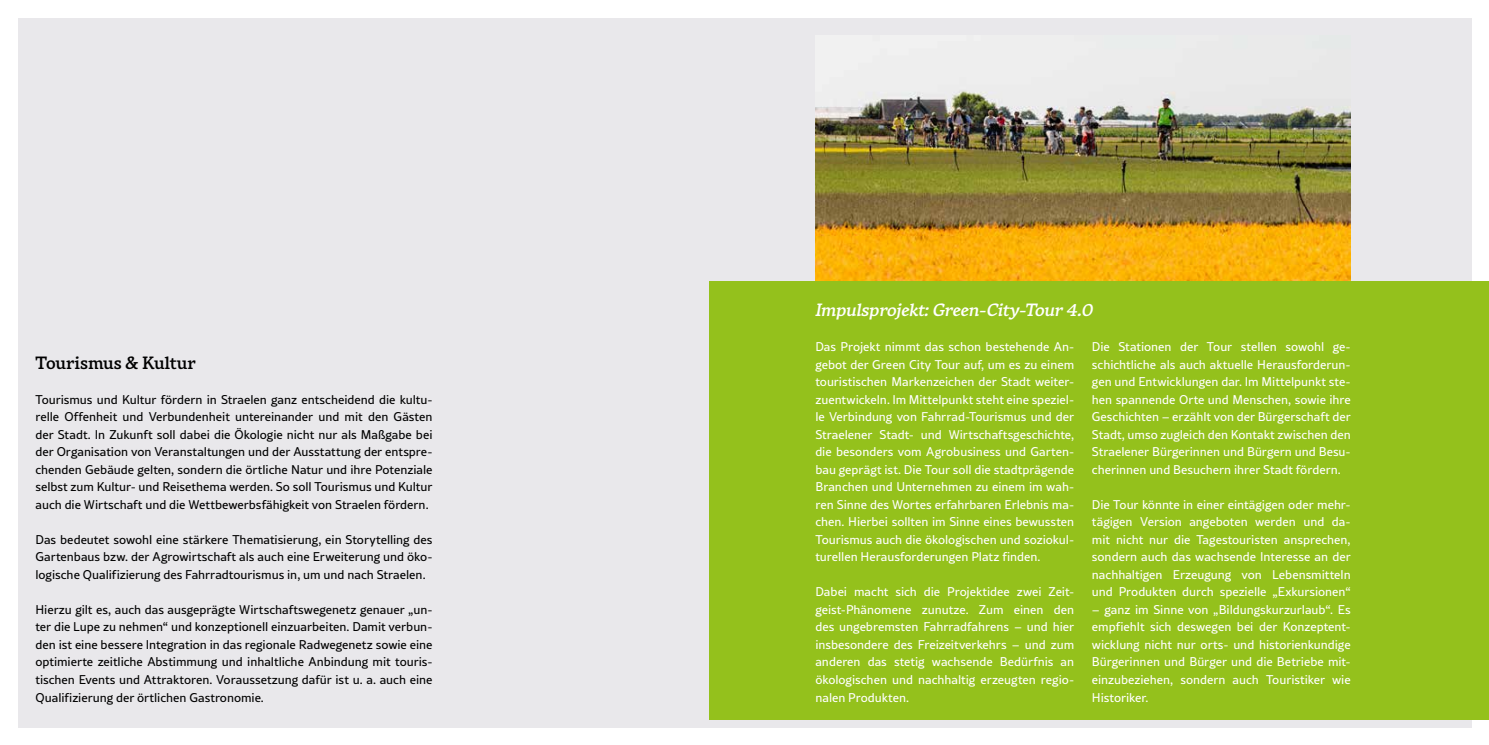
<style>
.page{position:relative;width:1489px;height:745px;background:#fff}
.page>*{position:absolute;margin:0;border:0;box-sizing:border-box;transform-origin:0 0}
.t1{font:italic 500 17.5px "Rival";letter-spacing:-.015em;color:#fff}
.t2{font:500 17.5px "Rival";color:#000}
.t3{font:12.5px/17.5px "Rival Sans";color:#fff;text-align:justify}
.t4{font:12.5px/17.5px "Rival Sans";color:#000;text-align:justify}
</style>
<div class="page">
<div style="left:18px;top:18px;width:1452px;height:708px;background:#e9e8eb"></div>
<img style="left:815px;top:91px;width:535px;height:190px">
<div style="left:709px;top:281px;width:779px;height:437px;background:#94c11c"></div>
<h1 class="t2" style="left:35px;top:349px;width:162px">Tourismus &amp; Kultur</h1>
<p class="t4" style="left:35px;top:390px;width:398px">Tourismus und Kultur fördern in Straelen ganz entscheidend die kultu&shy;relle Offenheit und Verbundenheit untereinander und mit den Gästen der Stadt. In Zukunft soll dabei die Ökologie nicht nur als Maßgabe bei der Organisation von Veranstaltungen und der Ausstattung der entspre&shy;chenden Gebäude gelten, sondern die örtliche Natur und ihre Potenziale selbst zum Kultur- und Reisethema werden. So soll Tourismus und Kultur auch die Wirtschaft und die Wettbewerbsfähigkeit von Straelen fördern.</p>
<p class="t4" style="left:35px;top:530px;width:398px">Das bedeutet sowohl eine stärkere Thematisierung, ein Storytelling des Gartenbaus bzw. der Agrowirtschaft als auch eine Erweiterung und öko&shy;logische Qualifizierung des Fahrradtourismus in, um und nach Straelen.</p>
<p class="t4" style="left:35px;top:600px;width:398px">Hierzu gilt es, auch das ausgeprägte Wirtschaftswegenetz genauer „un&shy;ter die Lupe zu nehmen“ und konzeptionell einzuarbeiten. Damit verbun&shy;den ist eine bessere Integration in das regionale Radwegenetz sowie eine optimierte zeitliche Abstimmung und inhaltliche Anbindung mit touris&shy;tischen Events und Attraktoren. Voraussetzung dafür ist u. a. auch eine Qualifizierung der örtlichen Gastronomie.</p>
<h1 class="t1" style="left:815px;top:296px;width:279px">Impulsprojekt: Green-City-Tour 4.0</h1>
<p class="t3" style="left:815px;top:337px;width:260px">Das Projekt nimmt das schon bestehende An&shy;gebot der Green City Tour auf, um es zu einem touristischen Markenzeichen der Stadt weiter&shy;zuentwickeln. Im Mittelpunkt steht eine speziel&shy;le Verbindung von Fahrrad-Tourismus und der Straelener Stadt- und Wirtschaftsgeschichte, die besonders vom Agrobusiness und Garten&shy;bau geprägt ist. Die Tour soll die stadtprägende Branchen und Unternehmen zu einem im wah&shy;ren Sinne des Wortes erfahrbaren Erlebnis ma&shy;chen. Hierbei sollten im Sinne eines bewussten Tourismus auch die ökologischen und soziokul&shy;turellen Herausforderungen Platz finden.</p>
<p class="t3" style="left:815px;top:582px;width:260px">Dabei macht sich die Projektidee zwei Zeit&shy;geist-Phänomene zunutze. Zum einen den des ungebremsten Fahrradfahrens – und hier insbesondere des Freizeitverkehrs – und zum anderen das stetig wachsende Bedürfnis an ökologischen und nachhaltig erzeugten regio&shy;nalen Produkten.</p>
<p class="t3" style="left:1091px;top:337px;width:260px">Die Stationen der Tour stellen sowohl ge&shy;schichtliche als auch aktuelle Herausforderun&shy;gen und Entwicklungen dar. Im Mittelpunkt ste&shy;hen spannende Orte und Menschen, sowie ihre Geschichten – erzählt von der Bürgerschaft der Stadt, umso zugleich den Kontakt zwischen den Straelener Bürgerinnen und Bürgern und Besu&shy;cherinnen und Besuchern ihrer Stadt fördern.</p>
<p class="t3" style="left:1091px;top:495px;width:260px">Die Tour könnte in einer eintägigen oder mehr&shy;tägigen Version angeboten werden und da&shy;mit nicht nur die Tagestouristen ansprechen, sondern auch das wachsende Interesse an der nachhaltigen Erzeugung von Lebensmitteln und Produkten durch spezielle „Exkursionen“</p>
<p class="t3" style="left:1091px;top:600px;width:260px">– ganz im Sinne von „Bildungskurzurlaub“. Es empfiehlt sich deswegen bei der Konzeptent&shy;wicklung nicht nur orts- und historienkundige Bürgerinnen und Bürger und die Betriebe mit&shy;einzubeziehen, sondern auch Touristiker wie Historiker.</p>
</div>
